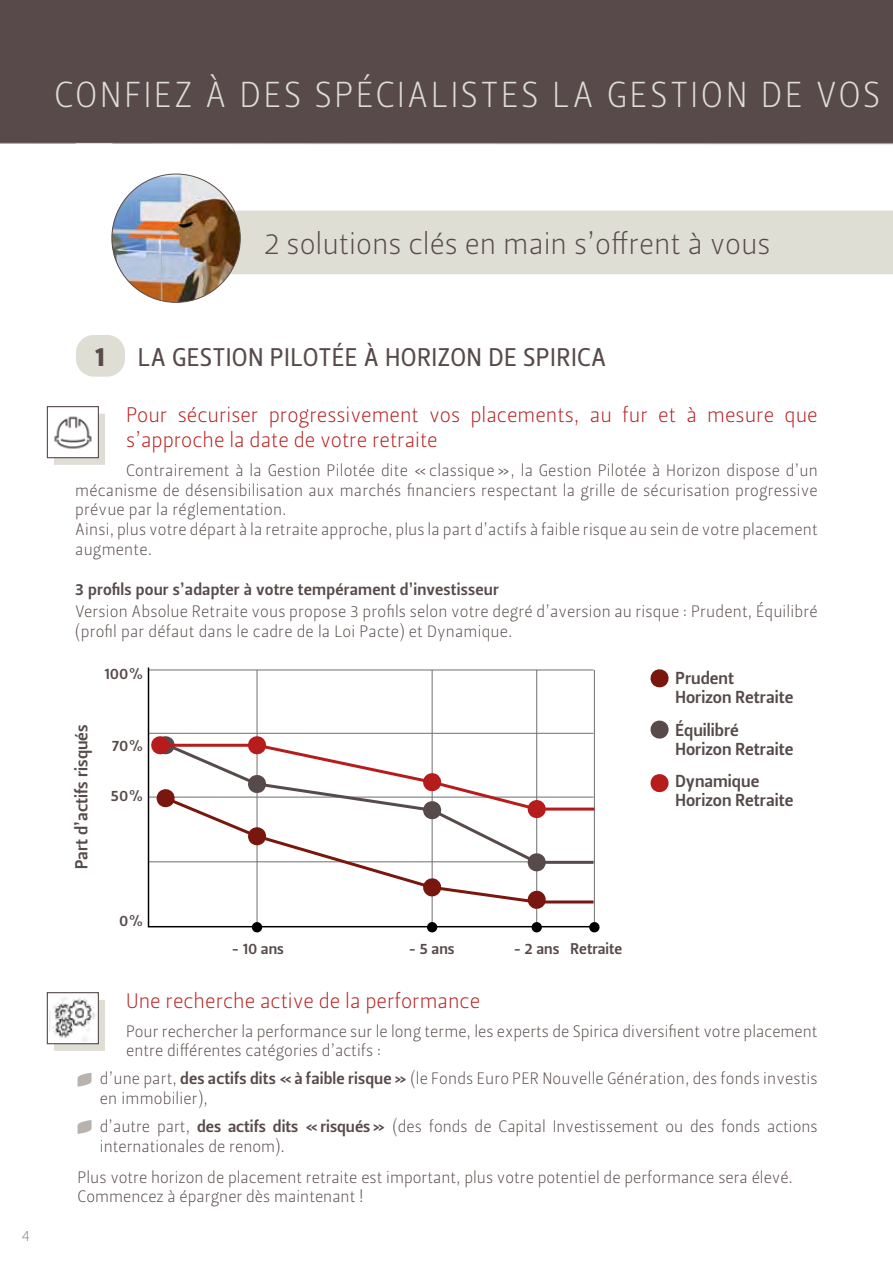
<style>
.page{position:relative;width:893px;height:1263px;background:#fff}
.page>*{position:absolute;margin:0;border:0;box-sizing:border-box;transform-origin:0 0}
.t1{font:36px "Leitura Sans Grot 1";letter-spacing:.065em;color:#deded4}
.t2{font:30px "Leitura Sans Grot 1";color:#584a4a}
.t3{font:25.5px "Leitura Sans Grot 2";letter-spacing:.015em;color:#584a4a}
.t4{font:21px/25.2px "Leitura Sans Grot 1";color:#b71c1c}
.t5{font:17.4px/19.2px "Leitura Sans Grot 3";color:#574a4a}
.t6{font:16.5px/19.8px "Leitura Sans Grot 1";letter-spacing:.01em;color:#584a4a}
.t7{font:16.5px "Leitura Sans Grot 3";letter-spacing:.01em;color:#584a4a}
.t8{font:15.45px "Leitura Sans Grot 3";color:#574a4a}
.t9{font:15px "Leitura Sans Grot 1";color:#878787}
.s1{font-family:"Leitura Sans Grot 4";font-size:27px}
.s2{font-family:"Leitura Sans Grot 3"}
</style>
<div class="page">
<div style="left:229px;top:210px;width:664px;height:64px;background:#deded4"></div>
<img style="left:0;top:0;width:893px;height:174px">
<div style="left:76px;top:335px;width:49px;height:42px;background:#deded4;border-radius:18px"></div>
<svg style="left:78px;top:1073px;width:14px;height:14px"></svg>
<svg style="left:78px;top:1120px;width:14px;height:14px"></svg>
<img style="left:112px;top:174px;width:128px;height:128px;border-radius:64px">
<div style="left:54px;top:414px;width:51px;height:51px;background:#deded4"></div>
<div style="left:47px;top:407px;width:51px;height:51px;background:#fff"></div>
<img style="left:54px;top:416px;width:38px;height:33px">
<div style="left:47px;top:406px;width:52px;height:52px;border:1px solid #584a4a"></div>
<div style="left:54px;top:1000px;width:51px;height:51px;background:#deded4"></div>
<div style="left:47px;top:993px;width:51px;height:51px;background:#fff"></div>
<img style="left:49px;top:998px;width:47px;height:44px">
<div style="left:47px;top:992px;width:52px;height:52px;border:1px solid #584a4a"></div>
<svg style="left:147px;top:667px;width:447px;height:261px"></svg>
<hr style="left:257px;top:670px;width:1px;height:256px;background:#706f6f">
<hr style="left:432px;top:670px;width:1px;height:256px;background:#706f6f">
<hr style="left:536px;top:670px;width:1px;height:256px;background:#706f6f">
<hr style="left:594px;top:670px;width:1px;height:256px;background:#706f6f">
<div style="left:252px;top:922px;width:10px;height:10px;background:#000;border-radius:50%"></div>
<div style="left:427px;top:922px;width:10px;height:10px;background:#000;border-radius:50%"></div>
<div style="left:532px;top:922px;width:10px;height:10px;background:#000;border-radius:50%"></div>
<svg style="left:589px;top:921px;width:11px;height:12px"></svg>
<svg style="left:650px;top:669px;width:19px;height:19px"></svg>
<svg style="left:650px;top:720px;width:19px;height:19px"></svg>
<svg style="left:526px;top:905px;width:21px;height:5px"></svg>
<svg style="left:650px;top:774px;width:19px;height:19px"></svg>
<svg style="left:162px;top:820px;width:433px;height:85px"></svg>
<svg style="left:164px;top:820px;width:431px;height:45px"></svg>
<svg style="left:150px;top:735px;width:445px;height:85px"></svg>
<h1 class="t1" style="left:54px;top:71px;width:828px">CONFIEZ À DES SPÉCIALISTES LA GESTION DE VOS</h1>
<p class="t9" style="left:22px;top:1225px;width:10px">4</p>
<h2 class="t2" style="left:264px;top:223px;width:508px">2 solutions clés en main s’offrent à vous</h2>
<h3 class="t3" style="left:95px;top:339px;width:512px"><span class="s1">1</span> LA GESTION PILOTÉE À HORIZON DE SPIRICA</h3>
<p class="t4" style="left:126px;top:403px;width:693px">Pour sécuriser progressivement vos placements, au fur et à mesure que s’approche la date de votre retraite</p>
<p class="t6" style="left:75px;top:460px;width:744px;text-indent:51px">Contrairement à la Gestion Pilotée dite «classique», la Gestion Pilotée à Horizon dispose d’un mécanisme de désensibilisation aux marchés financiers respectant la grille de sécurisation progressive prévue par la réglementation.<br>Ainsi, plus votre départ à la retraite approche, plus la part d’actifs à faible risque au sein de votre placement augmente.</p>
<p class="t7" style="left:75px;top:578px;width:425px">3 profils pour s’adapter à votre tempérament d’investisseur</p>
<p class="t6" style="left:75px;top:602px;width:744px">Version Absolue Retraite vous propose 3 profils selon votre degré d’aversion au risque : Prudent, Équilibré (profil par défaut dans le cadre de la Loi Pacte) et Dynamique.</p>
<p class="t8" style="left:104px;top:664px;width:41px">100%</p>
<p class="t5" style="left:72px;top:869px;width:146px;rotate:-90deg">Part d’actifs risqués</p>
<p class="t8" style="left:112px;top:735px;width:33px">70%</p>
<p class="t8" style="left:111px;top:786px;width:34px">50%</p>
<p class="t8" style="left:119px;top:910px;width:26px">0%</p>
<p class="t5" style="left:676px;top:669px;width:119px">Prudent<br>Horizon Retraite</p>
<p class="t5" style="left:676px;top:720px;width:119px">Équilibré<br>Horizon Retraite</p>
<p class="t5" style="left:676px;top:772px;width:119px">Dynamique<br>Horizon Retraite</p>
<p class="t8" style="left:232px;top:938px;width:54px">- 10 ans</p>
<p class="t8" style="left:409px;top:938px;width:47px">- 5 ans</p>
<p class="t8" style="left:514px;top:938px;width:110px">- 2 ans Retraite</p>
<p class="t4" style="left:126px;top:988px;width:355px">Une recherche active de la performance</p>
<p class="t6" style="left:126px;top:1021px;width:693px">Pour rechercher la performance sur le long terme, les experts de Spirica diversifient votre placement entre différentes catégories d’actifs :</p>
<p class="t6" style="left:100px;top:1069px;width:719px">d’une part, <span class="s2">des actifs dits «à faible risque»</span> (le Fonds Euro PER Nouvelle Génération, des fonds investis en immobilier),</p>
<p class="t6" style="left:100px;top:1117px;width:719px">d’autre part, <span class="s2">des actifs dits «risqués»</span> (des fonds de Capital Investissement ou des fonds actions internationales de renom).</p>
<p class="t6" style="left:78px;top:1167px;width:717px">Plus votre horizon de placement retraite est important, plus votre potentiel de performance sera élevé.<br>Commencez à épargner dès maintenant !</p>
</div>
